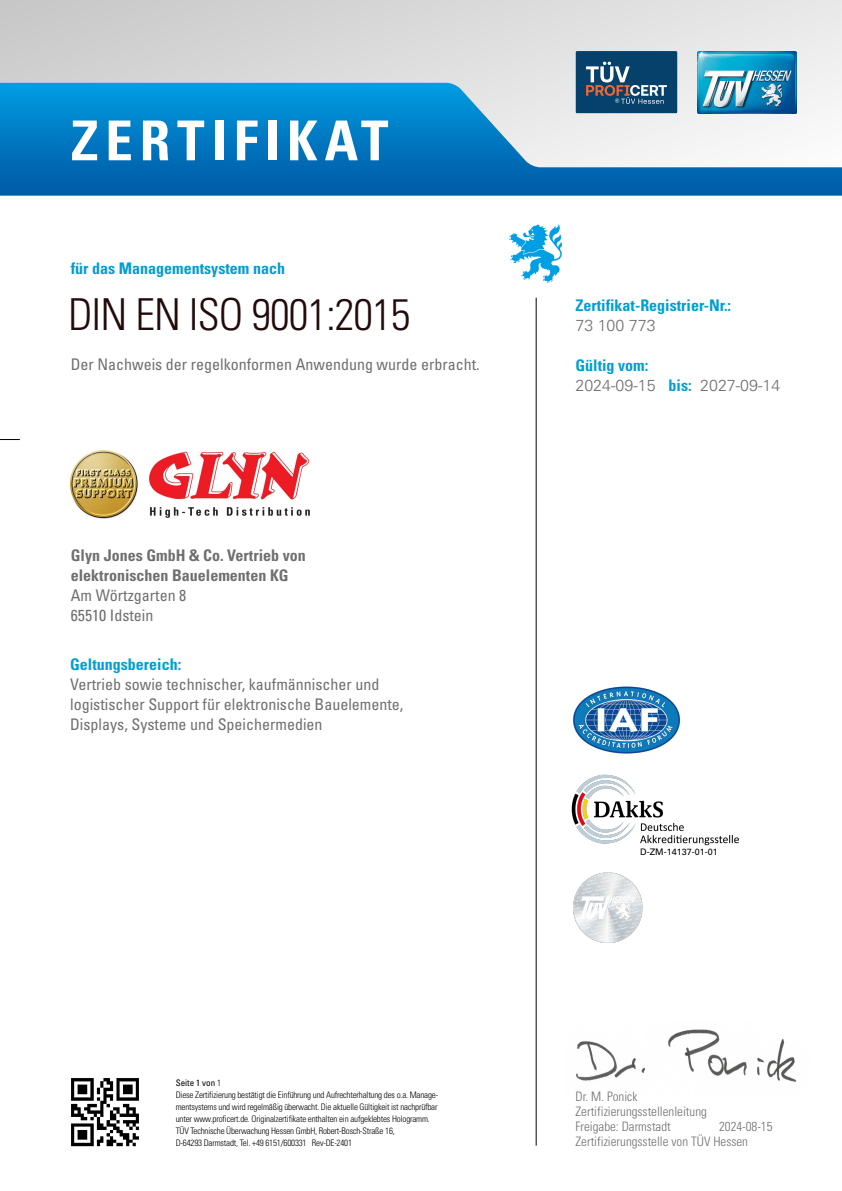
<style>
.page{position:relative;width:842px;height:1191px;background:#fff}
.page>*{position:absolute;margin:0;border:0;box-sizing:border-box;transform-origin:0 0}
.t1{font:700 condensed 55px "Univers";letter-spacing:.125em;color:#fff}
.t2{font:300 condensed 44px "Univers";letter-spacing:-.02em;color:#230b0c}
.t3{font:condensed 16px/20px "Univers";color:#706f6f}
.t4{font:700 condensed 16px "Univers";color:#009ed4}
.t5{font:700 condensed 16px/20px "Univers";color:#706f6f}
.t6{font:300 16px "Univers";color:#706f6f}
.t7{font:300 condensed 13px/15.1px "Univers";color:#706f6f}
.t8{font:300 condensed 9px/12px "Univers";letter-spacing:-.02em;color:#000}
.t9{font:9px "Univers";color:#000}
.s1{font-weight:400}
</style>
<div class="page">
<div style="left:0;top:0;width:842px;height:170px;background:linear-gradient(to right,#cacbcb,#ececec)"></div>
<hr style="left:536px;top:298px;width:1px;height:847px;background:#000">
<svg style="left:0;top:83px;width:842px;height:113px"></svg>
<svg style="left:509px;top:224px;width:53px;height:59px"></svg>
<img style="left:697px;top:51px;width:100px;height:62px">
<svg style="left:575px;top:51px;width:102px;height:62px;background:#265577"></svg>
<svg style="left:0;top:439px;width:20px;height:1px"></svg>
<img style="left:572px;top:774px;width:167px;height:71px">
<img style="left:573px;top:686px;width:108px;height:68px">
<img style="left:573px;top:872px;width:70px;height:70px">
<img style="left:71px;top:1078px;width:69px;height:69px">
<img style="left:576px;top:1029px;width:221px;height:53px">
<img style="left:69px;top:450px;width:241px;height:69px">
<h1 class="t1" style="left:71px;top:107px;width:319px">ZERTIFIKAT</h1>
<h3 class="t4" style="left:71px;top:258px;width:216px">für das Managementsystem nach</h3>
<h2 class="t2" style="left:68px;top:288px;width:344px">DIN EN ISO 9001:2015</h2>
<h3 class="t3" style="left:71px;top:354px;width:410px">Der Nachweis der regelkonformen Anwendung wurde erbracht.</h3>
<h3 class="t5" style="left:71px;top:545px;width:236px">Glyn Jones GmbH &amp; Co. Vertrieb von elektronischen Bauelementen KG</h3>
<h3 class="t3" style="left:71px;top:585px;width:117px">Am Wörtzgarten 8<br>65510 Idstein</h3>
<h3 class="t4" style="left:70px;top:655px;width:113px">Geltungsbereich:</h3>
<h3 class="t3" style="left:70px;top:674px;width:335px">Vertrieb sowie technischer, kaufmännischer und logistischer Support für elektronische Bauelemente,<br>Displays, Systeme und Speichermedien</h3>
<p class="t8" style="left:176px;top:1077px;width:264px"><span class="s1">Seite 1 von</span> 1<br>Diese Zertifizierung bestätigt die Einführung und Aufrechterhaltung des o.a. Manage&shy;mentsystems und wird regelmäßig überwacht. Die aktuelle Gültigkeit ist nachprüfbar unter www.proficert.de. Originalzertifikate enthalten ein aufgeklebtes Hologramm.<br>TÜV Technische Überwachung Hessen GmbH, Robert-Bosch-Straße 16,<br>D-64293 Darmstadt, Tel. +49 6151/600331 Rev-DE-2401</p>
<h3 class="t4" style="left:575px;top:295px;width:157px">Zertifikat-Registrier-Nr.:</h3>
<h3 class="t6" style="left:575px;top:315px;width:82px">73 100 773</h3>
<h3 class="t4" style="left:575px;top:355px;width:74px">Gültig vom:</h3>
<h3 class="t4" style="left:669px;top:375px;width:25px">bis:</h3>
<h3 class="t6" style="left:575px;top:375px;width:82px">2024-09-15</h3>
<h3 class="t6" style="left:700px;top:375px;width:82px">2027-09-14</h3>
<p class="t9" style="left:640px;top:846px;width:79px">D-ZM-14137-01-01</p>
<h3 class="t7" style="left:575px;top:1088px;width:174px">Dr. M. Ponick<br>Zertifizierungsstellenleitung<br>Freigabe: Darmstadt<br>Zertifizierungsstelle von TÜV Hessen</h3>
<h3 class="t7" style="left:719px;top:1118px;width:55px">2024-08-15</h3>
</div>
